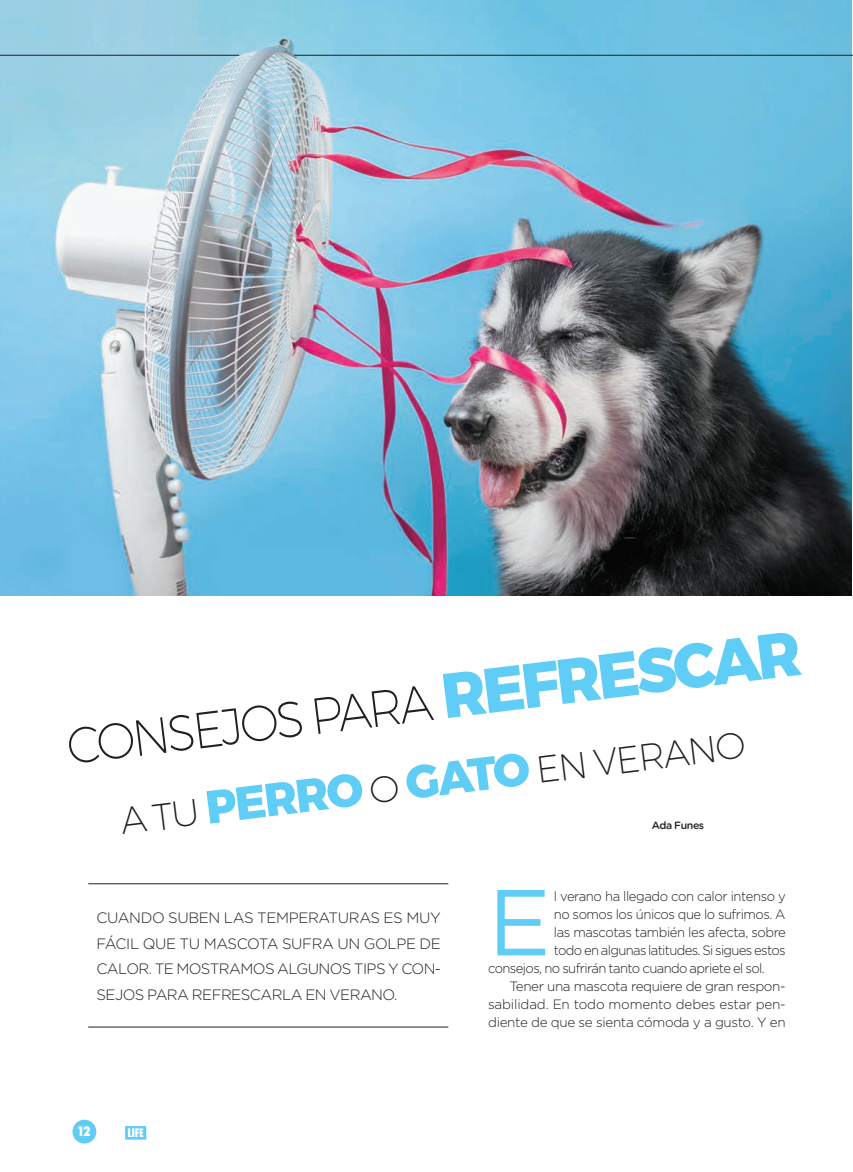
<style>
.page{position:relative;width:853px;height:1172px;background:#fff}
.page>*{position:absolute;margin:0;border:0;box-sizing:border-box;transform-origin:0 0}
.t1{font:93.45px "Gotham";color:#5fcdf5}
.t2{font:200 51px "Montserrat";color:#231f20;scale:.93 1}
.t3{font:200 37.5px "Montserrat";color:#231f20}
.t4{font:300 15px/25.5px "Gotham Rounded";letter-spacing:-.035em;color:#231f20;text-align:justify}
.t5{font:14.4px "Mont Heavy DEMO";color:#fff;scale:.93 1}
.t6{font:300 13.5px/18px "Gotham";letter-spacing:-.035em;color:#231f20;text-align:justify}
.t7{font:500 10.5px "Gotham Rounded";letter-spacing:-.035em;color:#231f20}
.s1{font-weight:800;font-size:63px;color:#5fcdf5}
.s2{font-weight:800;font-size:46.5px;color:#5fcdf5}
</style>
<div class="page">
<hr style="left:88px;top:883px;width:360px;height:1px;background:#231f20">
<hr style="left:88px;top:1026px;width:360px;height:1px;background:#231f20">
<div style="left:72px;top:1120px;width:24px;height:23px;background:#5fcdf5;border-radius:50%"></div>
<svg style="left:125px;top:1126px;width:21px;height:13px"></svg>
<img style="left:0;top:0;width:852px;height:595px">
<hr style="left:294px;top:55px;width:559px;height:1px;background:#231f20">
<hr style="left:0;top:55px;width:239px;height:1px;background:#231f20">
<p class="t2" style="left:62px;top:708px;width:797px;rotate:-7deg">CONSEJOS PARA <span class="s1">REFRESCAR</span></p>
<p class="t3" style="left:117px;top:793px;width:631px;rotate:-7deg">A TU <span class="s2">PERRO</span> O <span class="s2">GATO</span> EN VERANO</p>
<p class="t7" style="left:652px;top:817px;width:54px">Ada Funes</p>
<p class="t4" style="left:96px;top:904px;width:346px">CUANDO SUBEN LAS TEMPERATURAS ES MUY FÁCIL QUE TU MASCOTA SUFRA UN GOLPE DE CALOR. TE MOSTRAMOS ALGUNOS TIPS Y CON-SEJOS PARA REFRESCARLA EN VERANO.</p>
<p class="t5" style="left:78px;top:1123px;width:15px">12</p>
<p class="t1" style="left:488px;top:862px;width:64px">E</p>
<p class="t6" style="left:554px;top:887px;width:234px">l verano ha llegado con calor intenso y</p>
<p class="t6" style="left:554px;top:905px;width:233px">no somos los únicos que lo sufrimos. A</p>
<p class="t6" style="left:554px;top:923px;width:233px">las mascotas también les afecta, sobre</p>
<p class="t6" style="left:554px;top:941px;width:233px">todo en algunas latitudes. Si sigues estos</p>
<p class="t6" style="left:488px;top:959px;width:278px">consejos, no sufrirán tanto cuando apriete el sol.</p>
<p class="t6" style="left:488px;top:977px;width:299px;text-indent:21px">Tener una mascota requiere de gran respon&shy;sabilidad. En todo momento debes estar pen&shy;diente de que se sienta cómoda y a gusto. Y en</p>
</div>
